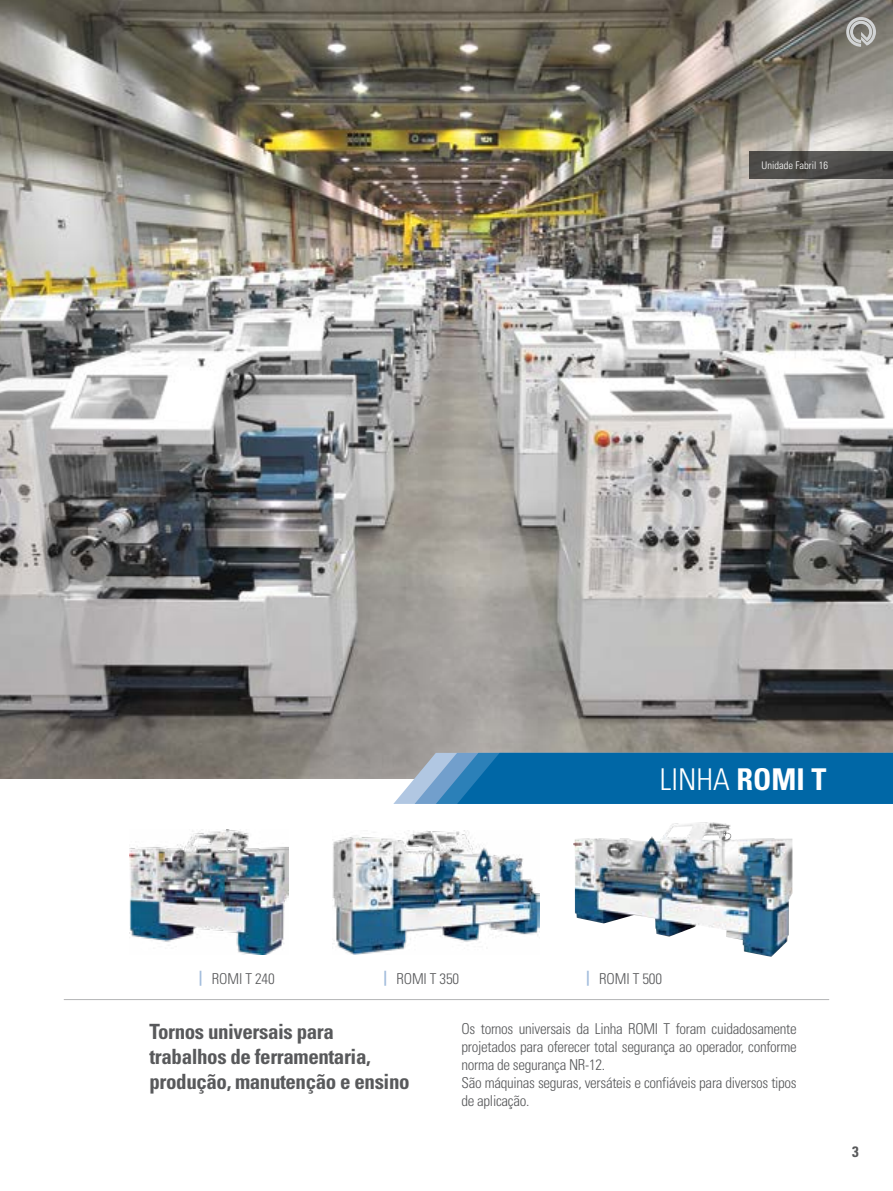
<style>
.page{position:relative;width:893px;height:1191px;background:#fff}
.page>*{position:absolute;margin:0;border:0;box-sizing:border-box;transform-origin:0 0}
.t1{font:300 condensed 30px "Univers";color:#fff}
.t2{font:700 condensed 21px/25.2px "Univers";letter-spacing:-.02em;color:#58595b}
.t3{font:300 condensed 15px/18px "Univers";letter-spacing:-.02em;color:#58595b}
.t4{font:700 condensed 15px "Univers";color:#58595b}
.t5{font:300 condensed 10.5px "Univers";color:#fff}
.s1{font-weight:700}
.s2{font-weight:700;color:#a4bedd}
</style>
<div class="page">
<img style="left:0;top:0;width:893px;height:778px">
<svg style="left:846px;top:17px;width:30px;height:30px"></svg>
<hr style="left:64px;top:999px;width:765px;height:1px;background:#808284">
<svg style="left:393px;top:753px;width:500px;height:51px;background:#1671ab"></svg>
<svg style="left:749px;top:151px;width:144px;height:27px;background:#4a4947"></svg>
<img style="left:332px;top:831px;width:207px;height:123px">
<img style="left:573px;top:822px;width:219px;height:135px">
<img style="left:130px;top:830px;width:159px;height:124px">
<p class="t5" style="left:762px;top:159px;width:68px">Unidade Fabril 16</p>
<h1 class="t1" style="left:660px;top:763px;width:168px">LINHA <span class="s1">ROMI T</span></h1>
<p class="t3" style="left:199px;top:970px;width:77px"><span class="s2">|</span> ROMI T 240</p>
<p class="t3" style="left:383px;top:970px;width:77px"><span class="s2">|</span> ROMI T 350</p>
<p class="t3" style="left:586px;top:970px;width:77px"><span class="s2">|</span> ROMI T 500</p>
<h2 class="t2" style="left:150px;top:1018px;width:262px">Tornos universais para trabalhos de ferramentaria, produção, manutenção e ensino</h2>
<p class="t3" style="left:461px;top:1019px;width:337px">Os tornos universais da Linha ROMI T foram cuidadosamente projetados para oferecer total segurança ao operador, conforme norma de segurança NR-12.<br>São máquinas seguras, versáteis e confiáveis para diversos tipos de aplicação.</p>
<p class="t4" style="left:852px;top:1142px;width:8px">3</p>
</div>
